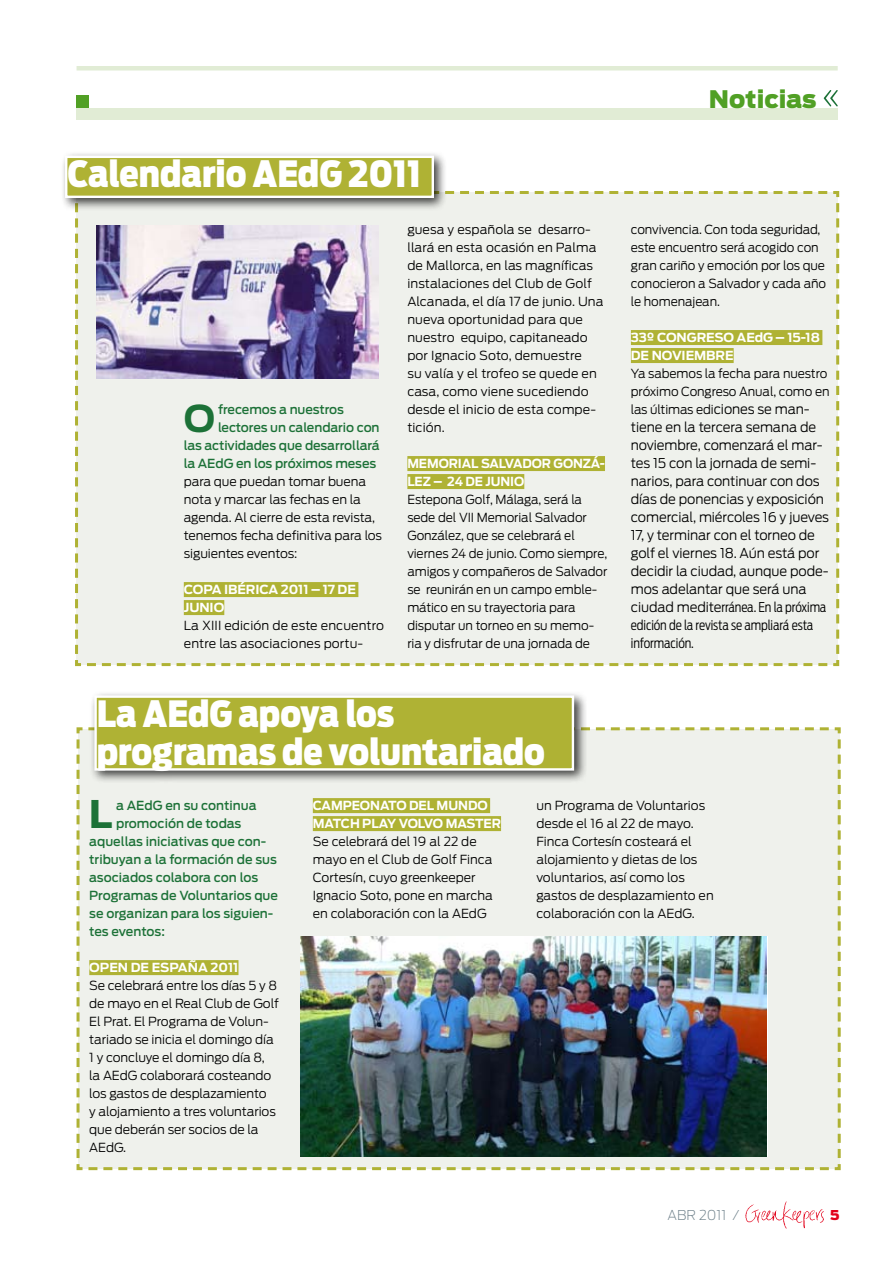
<style>
.page{position:relative;width:893px;height:1263px;background:#fff}
.page>*{position:absolute;margin:0;border:0;box-sizing:border-box;transform-origin:0 0}
.t1{font:700 39.3px "Flama";color:#1c7137}
.t2{font:700 36.75px "Antenna";color:#1c7137}
.t3{font:900 36px/38.4px "Antenna Cond";color:#fff}
.t4{font:900 24px "Antenna";color:#51a025}
.t5{font:300 13.5px/18px "Antenna";letter-spacing:-.005em;color:#000}
.t6{font:300 13.5px/18px "Antenna Cond";letter-spacing:-.005em;color:#000}
.t7{font:200 13.5px "Antenna";color:#697c86}
.t8{font:900 13.5px "Antenna";color:#e2001a}
.t9{font:300 12.45px/18px "Antenna";letter-spacing:-.005em;color:#000}
.t10{font:500 12.45px "Antenna";letter-spacing:-.005em;color:#1c7137}
.t11{font:700 12.45px/18px "Antenna";letter-spacing:-.005em;color:#fff}
.t12{font:700 12.45px/18px "Antenna";letter-spacing:-.005em;color:#fff;scale:.96 1}
.s1{font-size:13.5px}
.s2{font-family:"Antenna"}
</style>
<div class="page">
<img style="left:745px;top:1201px;width:79px;height:28px">
<div style="left:76px;top:727px;width:765px;height:444px;background:#eff1ec"></div>
<div style="left:75px;top:191px;width:765px;height:476px;background:#eff1ec"></div>
<img style="left:96px;top:225px;width:282px;height:153px">
<img style="left:300px;top:936px;width:467px;height:220px">
<div style="left:60px;top:150px;width:387px;height:61px;background:#000;opacity:.75"></div>
<div style="left:66px;top:157px;width:367px;height:40px;background:#afb234"></div>
<div style="left:65px;top:156px;width:369px;height:42px;border:2px solid #fff"></div>
<div style="left:89px;top:690px;width:498px;height:93px;background:#000;opacity:.75"></div>
<div style="left:96px;top:697px;width:477px;height:72px;background:#afb234"></div>
<div style="left:94px;top:695px;width:480px;height:76px;border:2px solid #fff"></div>
<div style="left:184px;top:582px;width:174px;height:15px;background:#afb234"></div>
<div style="left:184px;top:600px;width:40px;height:15px;background:#afb234"></div>
<div style="left:89px;top:960px;width:149px;height:15px;background:#afb234"></div>
<div style="left:313px;top:798px;width:177px;height:15px;background:#afb234"></div>
<div style="left:313px;top:816px;width:188px;height:15px;background:#afb234"></div>
<div style="left:407px;top:456px;width:198px;height:15px;background:#afb234"></div>
<div style="left:407px;top:474px;width:117px;height:15px;background:#afb234"></div>
<div style="left:631px;top:330px;width:191px;height:15px;background:#afb234"></div>
<div style="left:631px;top:348px;width:103px;height:15px;background:#afb234"></div>
<div style="left:77px;top:108px;width:761px;height:11px;background:#e1ecd5"></div>
<div style="left:77px;top:66px;width:761px;height:5px;background:#e1ecd5"></div>
<svg style="left:824px;top:90px;width:14px;height:16px"></svg>
<div style="left:77px;top:95px;width:12px;height:13px;background:#51a025"></div>
<h3 class="t3" style="left:67px;top:155px;width:355px">Calendario AEdG 2011</h3>
<h2 class="t2" style="left:184px;top:397px;width:33px">O</h2>
<p class="t10" style="left:218px;top:402px;width:127px">frecemos a nuestros</p>
<p class="t10" style="left:218px;top:420px;width:163px">lectores un calendario con</p>
<p class="t10" style="left:184px;top:438px;width:197px">las actividades que desarrollará</p>
<p class="t10" style="left:184px;top:456px;width:194px">la AEdG en los próximos meses</p>
<p class="t9" style="left:184px;top:473px;width:200px">para que puedan tomar buena nota y marcar las fechas en la agenda. Al cierre de esta revista, tenemos fecha definitiva para los siguientes eventos:</p>
<p class="t11" style="left:184px;top:581px;width:174px">COPA IBÉRICA 2011 – 17 DE<br>JUNIO</p>
<p class="t9" style="left:184px;top:617px;width:202px">La XIII edición de este encuentro entre las asociaciones portu-</p>
<p class="t9" style="left:407px;top:221px;width:198px">guesa y española se desarro&shy;llará en esta ocasión en Palma de Mallorca, en las magníficas instalaciones del Club de Golf<br>Alcanada, el día 17 de junio. Una nueva oportunidad para que nuestro equipo, capitaneado por Ignacio Soto, demuestre<br>su valía y el trofeo se quede en casa, como viene sucediendo desde el inicio de esta compe&shy;tición.</p>
<p class="t12" style="left:407px;top:455px;width:207px">MEMORIAL SALVADOR GONZÁ-<br>LEZ – 24 DE JUNIO</p>
<p class="t9" style="left:407px;top:491px;width:202px">Estepona Golf, Málaga, será la sede del VII Memorial Salvador<br>González, que se celebrará el viernes 24 de junio. Como siempre, amigos y compañeros de Salvador se reunirán en un campo emble&shy;mático en su trayectoria para disputar un torneo en su memo&shy;ria y disfrutar de una jornada de</p>
<h3 class="t3" style="left:97px;top:694px;width:450px">La AEdG apoya los programas de voluntariado</h3>
<h3 class="t4" style="left:709px;top:85px;width:109px">Noticias</h3>
<p class="t9" style="left:631px;top:221px;width:197px">convivencia. Con toda seguridad, este encuentro será acogido con gran cariño y emoción por los que conocieron a Salvador y cada año le homenajean.</p>
<p class="t11" style="left:631px;top:329px;width:190px">33º CONGRESO AEdG – 15-18<br>DE NOVIEMBRE</p>
<p class="t9" style="left:631px;top:365px;width:200px">Ya sabemos la fecha para nuestro próximo Congreso Anual, como en las últimas edi<span class="s1">ciones se man-</span></p>
<p class="t5" style="left:631px;top:418px;width:200px">tiene en la tercera semana de noviembre, comenzará el mar&shy;tes 15 con la jornada de semi&shy;narios, para continuar con dos días de ponencias y exposición comercial, miércoles 16 y jueves<br>17, y terminar con el torneo de golf el viernes 18. Aún está por decidir la ciudad, aunque pode&shy;mos adelantar que será una</p>
<p class="t6" style="left:631px;top:598px;width:197px"><span class="s2">ciudad medite</span>rránea. En la próxima edición de la revista se ampliará esta información.</p>
<h1 class="t1" style="left:89px;top:790px;width:25px">L</h1>
<p class="t10" style="left:116px;top:798px;width:142px">a AEdG en su continua</p>
<p class="t10" style="left:116px;top:816px;width:127px">promoción de todas</p>
<p class="t10" style="left:89px;top:834px;width:178px">aquellas iniciativas que con-</p>
<p class="t10" style="left:89px;top:852px;width:189px">tribuyan a la formación de sus</p>
<p class="t10" style="left:89px;top:870px;width:170px">asociados colabora con los</p>
<p class="t10" style="left:89px;top:888px;width:190px">Programas de Voluntarios que</p>
<p class="t10" style="left:89px;top:906px;width:186px">se organizan para los siguien-</p>
<p class="t10" style="left:89px;top:924px;width:77px">tes eventos:</p>
<p class="t11" style="left:89px;top:959px;width:151px">OPEN DE ESPAÑA 2011</p>
<p class="t9" style="left:89px;top:977px;width:191px">Se celebrará entre los días 5 y 8 de mayo en el Real Club de Golf<br>El Prat. El Programa de Volun&shy;tariado se inicia el domingo día<br>1 y concluye el domingo día 8, la AEdG colaborará costeando los gastos de desplazamiento<br>y alojamiento a tres voluntarios que deberán ser socios de la<br>AEdG.</p>
<p class="t11" style="left:313px;top:797px;width:190px">CAMPEONATO DEL MUNDO<br>MATCH PLAY VOLVO MASTER</p>
<p class="t9" style="left:313px;top:833px;width:182px">Se celebrará del 19 al 22 de mayo en el Club de Golf Finca<br>Cortesín, cuyo greenkeeper<br>Ignacio Soto, pone en marcha en colaboración con la AEdG</p>
<p class="t9" style="left:536px;top:797px;width:179px">un Programa de Voluntarios desde el 16 al 22 de mayo.<br>Finca Cortesín costeará el alojamiento y dietas de los voluntarios, así como los gastos de desplazamiento en colaboración con la AEdG.</p>
<p class="t7" style="left:668px;top:1207px;width:73px">ABR 2011 /</p>
<p class="t8" style="left:830px;top:1207px;width:11px">5</p>
</div>
